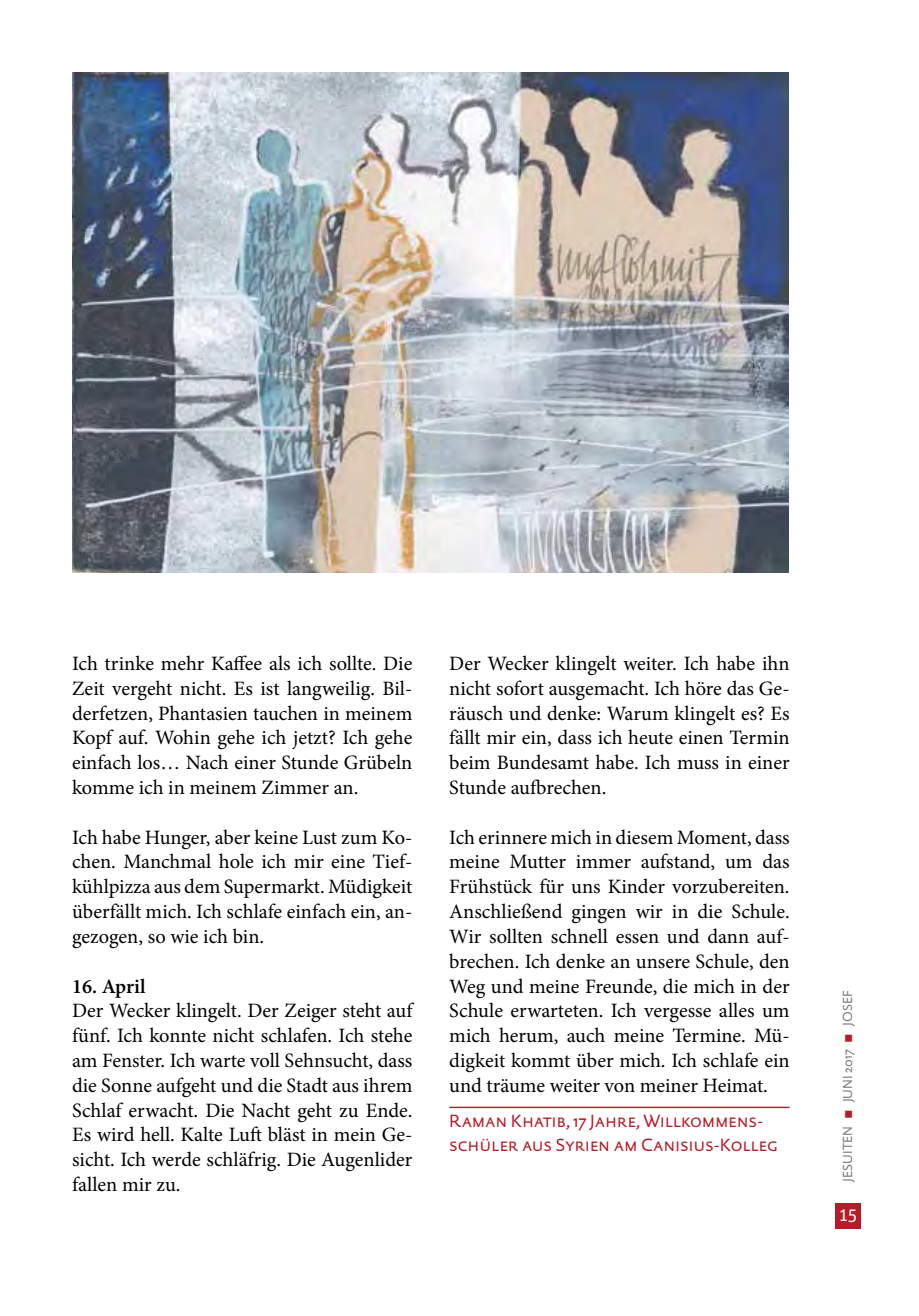
<style>
.page{position:relative;width:919px;height:1316px;background:#fff}
.page>*{position:absolute;margin:0;border:0;box-sizing:border-box;transform-origin:0 0}
.t1{font:20.4px/24.8px "Minion Pro";color:#000;text-align:justify}
.t2{font:600 20.4px "Minion Pro";color:#000}
.t3{font:18px/24.8px "DTL Documenta Sans T Caps";letter-spacing:-.015em;color:#b51d28}
.t4{font:18px "Unit";color:#fff}
.t5{font:13.4px "DTL Documenta Sans T Caps";color:#7b7b7a}
.s1{color:#b51d28}
</style>
<div class="page">
<hr style="left:449px;top:1106px;width:340px;height:1px;background:#b51d28">
<div style="left:835px;top:1202px;width:26px;height:26px;background:#b51d28"></div>
<img style="left:72px;top:72px;width:716px;height:501px">
<p class="t1" style="left:72px;top:651px;width:342px">Ich trinke mehr Kaffee als ich sollte. Die Zeit vergeht nicht. Es ist langweilig. Bil&shy;derfetzen, Phantasien tauchen in meinem Kopf auf. Wohin gehe ich jetzt? Ich gehe einfach los… Nach einer Stunde Grübeln komme ich in meinem Zimmer an.</p>
<p class="t1" style="left:72px;top:824px;width:342px">Ich habe Hunger, aber keine Lust zum Ko&shy;chen. Manchmal hole ich mir eine Tief&shy;kühlpizza aus dem Supermarkt. Müdigkeit überfällt mich. Ich schlafe einfach ein, an&shy;gezogen, so wie ich bin.</p>
<p class="t2" style="left:72px;top:973px;width:75px">16. April</p>
<p class="t1" style="left:72px;top:998px;width:342px">Der Wecker klingelt. Der Zeiger steht auf fünf. Ich konnte nicht schlafen. Ich stehe am Fenster. Ich warte voll Sehnsucht, dass die Sonne aufgeht und die Stadt aus ihrem Schlaf erwacht. Die Nacht geht zu Ende.<br>Es wird hell. Kalte Luft bläst in mein Ge&shy;sicht. Ich werde schläfrig. Die Augenlider fallen mir zu.</p>
<p class="t1" style="left:449px;top:651px;width:342px">Der Wecker klingelt weiter. Ich habe ihn nicht sofort ausgemacht. Ich höre das Ge&shy;räusch und denke: Warum klingelt es? Es fällt mir ein, dass ich heute einen Termin beim Bundesamt habe. Ich muss in einer Stunde aufbrechen.</p>
<p class="t1" style="left:449px;top:824px;width:342px">Ich erinnere mich in diesem Moment, dass meine Mutter immer aufstand, um das Frühstück für uns Kinder vorzubereiten.<br>Anschließend gingen wir in die Schule.<br>Wir sollten schnell essen und dann auf&shy;brechen. Ich denke an unsere Schule, den Weg und meine Freunde, die mich in der Schule erwarteten. Ich vergesse alles um mich herum, auch meine Termine. Mü&shy;digkeit kommt über mich. Ich schlafe ein und träume weiter von meiner Heimat.</p>
<p class="t3" style="left:449px;top:1107px;width:330px">Raman Khatib, 17 Jahre, Willkommens&shy;schüler aus Syrien am Canisius-Kolleg</p>
<p class="t5" style="left:839px;top:1181px;width:192px;rotate:-90deg">JESUITEN <span class="s1">■</span> JUNI 2017 <span class="s1">■</span> JOSEF</p>
<p class="t4" style="left:839px;top:1203px;width:19px">15</p>
</div>
